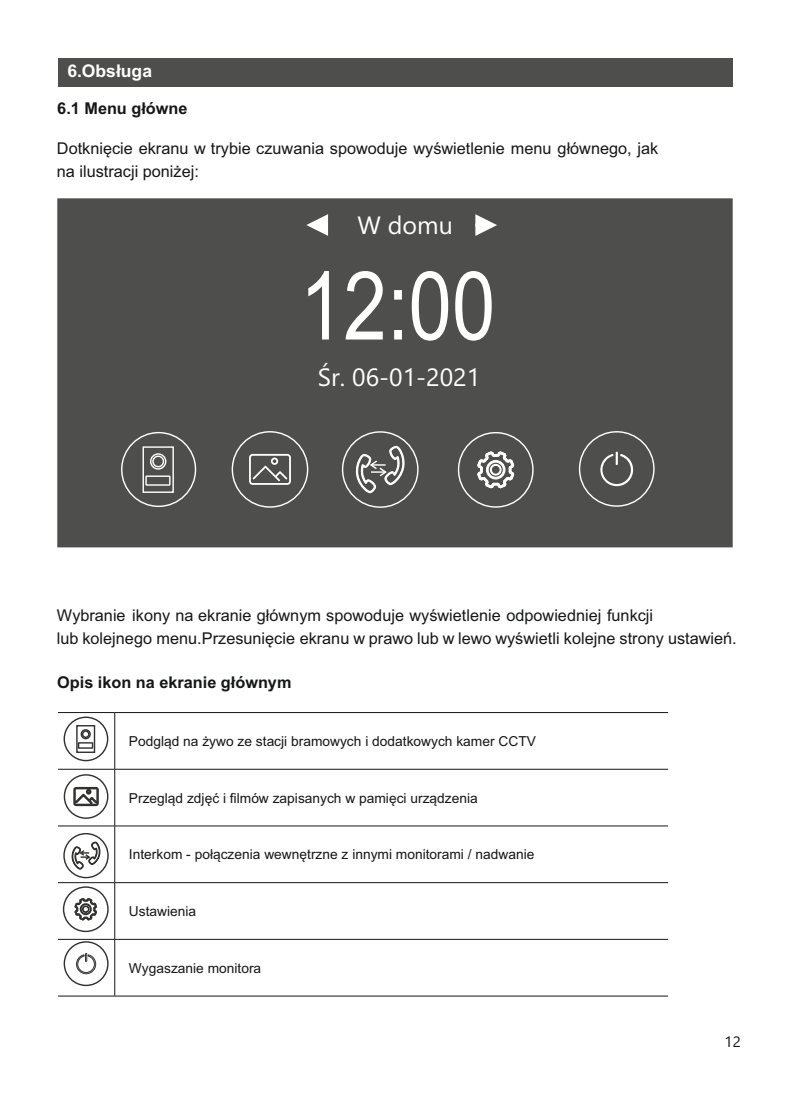
<style>
.page{position:relative;width:790px;height:1094px;background:#fff}
.page>*{position:absolute;margin:0;border:0;box-sizing:border-box;transform-origin:0 0}
.t1{font:95.25px "Arial Narrow";color:#fff}
.t2{font:25px "Segoe UI";color:#fff}
.t3{font:700 17.5px "Arial";color:#fff}
.t4{font:16.25px/22.5px "Arial";color:#151616}
.t5{font:700 16.25px "Arial";color:#151616}
.t6{font:15px "Segoe UI";color:#151616}
.t7{font:13.75px "Arial";color:#151616}
</style>
<div class="page">
<div style="left:58px;top:58px;width:673px;height:28px;background:#4e4e4d"></div>
<div style="left:57px;top:198px;width:676px;height:350px;background:#4e4e4d"></div>
<hr style="left:58px;top:712px;width:57px;height:1px;background:#151616">
<hr style="left:115px;top:712px;width:552px;height:1px;background:#151616">
<hr style="left:58px;top:769px;width:57px;height:1px;background:#151616">
<hr style="left:115px;top:769px;width:552px;height:1px;background:#151616">
<hr style="left:58px;top:825px;width:57px;height:1px;background:#151616">
<hr style="left:115px;top:825px;width:552px;height:1px;background:#151616">
<hr style="left:58px;top:882px;width:57px;height:1px;background:#151616">
<hr style="left:115px;top:882px;width:552px;height:1px;background:#151616">
<hr style="left:58px;top:939px;width:57px;height:1px;background:#151616">
<hr style="left:115px;top:939px;width:552px;height:1px;background:#151616">
<hr style="left:58px;top:995px;width:57px;height:1px;background:#151616">
<hr style="left:115px;top:995px;width:552px;height:1px;background:#151616">
<hr style="left:114px;top:713px;width:1px;height:56px;background:#151616">
<hr style="left:114px;top:769px;width:1px;height:57px;background:#151616">
<hr style="left:114px;top:826px;width:1px;height:56px;background:#151616">
<hr style="left:114px;top:883px;width:1px;height:56px;background:#151616">
<hr style="left:114px;top:940px;width:1px;height:56px;background:#151616">
<div style="left:76px;top:725px;width:19px;height:28px;border:1px solid #313130"></div>
<div style="left:81px;top:729px;width:10px;height:10px;border:1px solid #313130;border-radius:50%"></div>
<div style="left:82px;top:730px;width:7px;height:8px;border:1px solid #313130;border-radius:50%"></div>
<div style="left:78px;top:742px;width:15px;height:7px;border:1px solid #313130"></div>
<div style="left:64px;top:716px;width:44px;height:45px;border:1px solid #313130;border-radius:50%"></div>
<svg style="left:73px;top:786px;width:26px;height:21px"></svg>
<div style="left:64px;top:774px;width:44px;height:45px;border:1px solid #313130;border-radius:50%"></div>
<div style="left:63px;top:833px;width:46px;height:45px;border:1px solid #313130;border-radius:50%"></div>
<svg style="left:70px;top:825px;width:31px;height:64px"></svg>
<div style="left:63px;top:886px;width:46px;height:46px;border:1px solid #313130;border-radius:50%"></div>
<svg style="left:74px;top:898px;width:23px;height:23px"></svg>
<svg style="left:76px;top:953px;width:20px;height:21px"></svg>
<div style="left:64px;top:941px;width:44px;height:45px;border:1px solid #313130;border-radius:50%"></div>
<div style="left:142px;top:446px;width:32px;height:47px;border:1px solid #fff"></div>
<div style="left:150px;top:453px;width:16px;height:17px;border:1px solid #fff;border-radius:50%"></div>
<div style="left:152px;top:455px;width:12px;height:12px;border:1px solid #fff;border-radius:50%"></div>
<div style="left:145px;top:475px;width:25px;height:11px;border:1px solid #fff"></div>
<div style="left:121px;top:432px;width:75px;height:75px;border:1px solid #fff;border-radius:50%"></div>
<svg style="left:249px;top:454px;width:42px;height:31px"></svg>
<div style="left:231px;top:431px;width:77px;height:77px;border:1px solid #fff;border-radius:50%"></div>
<div style="left:341px;top:431px;width:77px;height:77px;border:1px solid #fff;border-radius:50%"></div>
<svg style="left:355px;top:435px;width:49px;height:71px;background:#6e6e6d"></svg>
<div style="left:457px;top:432px;width:76px;height:76px;border:1px solid #fff;border-radius:50%"></div>
<svg style="left:476px;top:451px;width:38px;height:37px"></svg>
<svg style="left:600px;top:452px;width:32px;height:34px"></svg>
<div style="left:578px;top:431px;width:76px;height:76px;border:1px solid #fff;border-radius:50%"></div>
<svg style="left:475px;top:214px;width:22px;height:22px"></svg>
<svg style="left:306px;top:214px;width:22px;height:22px"></svg>
<p class="t3" style="left:67px;top:64px;width:86px">6.Obsługa</p>
<p class="t5" style="left:57px;top:102px;width:132px">6.1 Menu główne</p>
<p class="t4" style="left:57px;top:139px;width:602px">Dotknięcie ekranu w trybie czuwania spowoduje wyświetlenie menu głównego, jak na ilustracji poniżej:</p>
<h2 class="t2" style="left:357px;top:216px;width:97px">W domu</h2>
<h1 class="t1" style="left:300px;top:270px;width:197px">12:00</h1>
<h2 class="t2" style="left:318px;top:368px;width:164px">Śr. 06-01-2021</h2>
<p class="t4" style="left:57px;top:606px;width:680px">Wybranie ikony na ekranie głównym spowoduje wyświetlenie odpowiedniej funkcji<br>lub kolejnego menu.Przesunięcie ekranu w prawo lub w lewo wyświetli kolejne strony ustawień.</p>
<p class="t5" style="left:57px;top:676px;width:235px">Opis ikon na ekranie głównym</p>
<p class="t7" style="left:129px;top:736px;width:408px">Podgląd na żywo ze stacji bramowych i dodatkowych kamer CCTV</p>
<p class="t7" style="left:129px;top:793px;width:350px">Przegląd zdjęć i filmów zapisanych w pamięci urządzenia</p>
<p class="t7" style="left:129px;top:849px;width:406px">Interkom - połączenia wewnętrzne z innymi monitorami / nadwanie</p>
<p class="t7" style="left:129px;top:906px;width:69px">Ustawienia</p>
<p class="t7" style="left:129px;top:963px;width:134px">Wygaszanie monitora</p>
<p class="t6" style="left:724px;top:1036px;width:18px">12</p>
</div>
